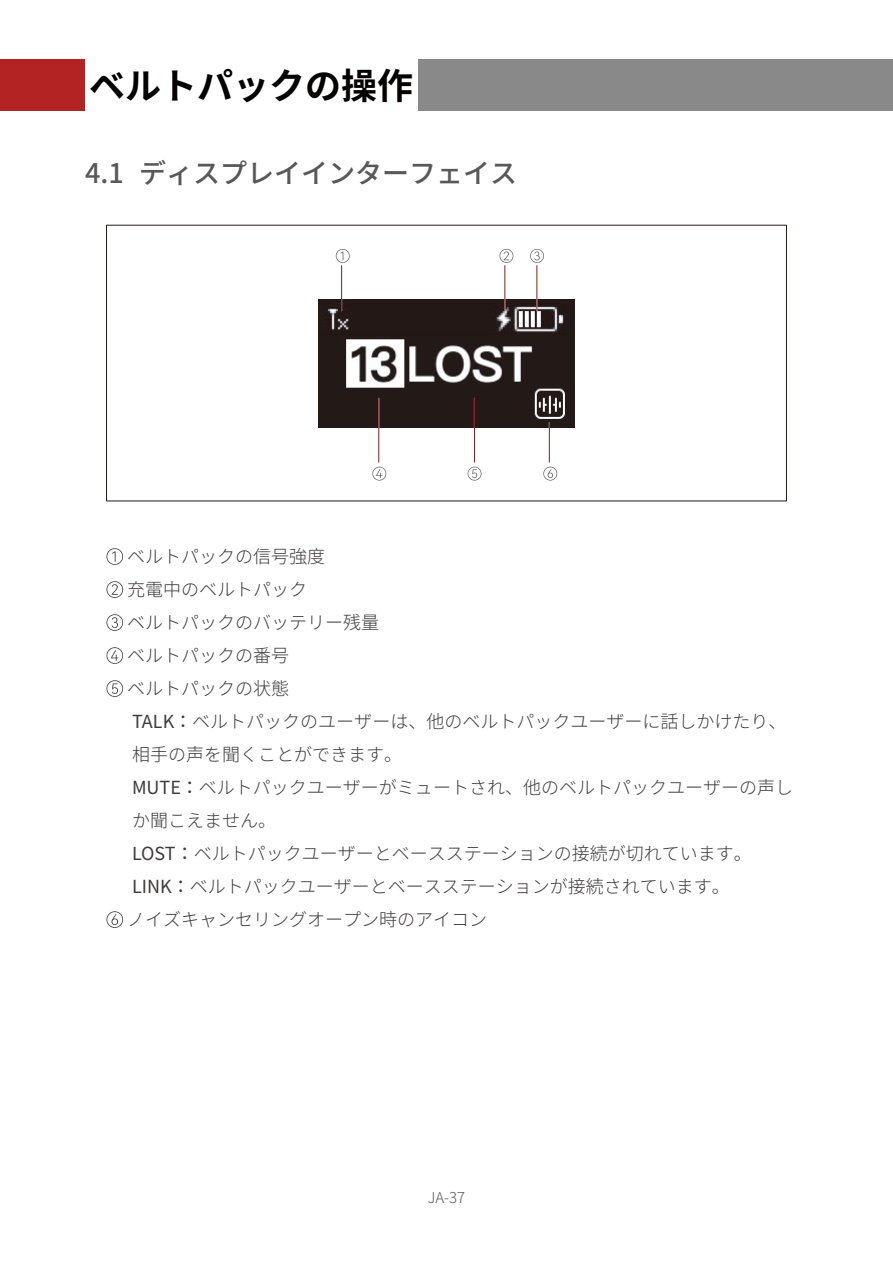
<style>
.page{position:relative;width:893px;height:1263px;background:#fff}
.page>*{position:absolute;margin:0;border:0;box-sizing:border-box;transform-origin:0 0}
.大标题副本{font:700 36px "Noto Sans JP";color:#060101}
.一级标题{font:500 27px "Noto Sans JP";color:#595857}
.t1{font:300 18px/33px "Noto Sans JP";color:#3f3b3a}
.t2{font:300 15px "Noto Sans JP";color:#595857}
.s1{font-weight:400}
</style>
<div class="page">
<div style="left:128px;top:60px;width:765px;height:51px;background:#898989"></div>
<div style="left:0;top:60px;width:85px;height:51px;background:#b42324"></div>
<div style="left:85px;top:57px;width:333px;height:56px;background:#fff"></div>
<svg style="left:336px;top:249px;width:14px;height:14px"></svg>
<svg style="left:499px;top:249px;width:14px;height:14px"></svg>
<svg style="left:530px;top:249px;width:14px;height:14px"></svg>
<svg style="left:372px;top:467px;width:14px;height:14px"></svg>
<svg style="left:468px;top:467px;width:13px;height:14px"></svg>
<svg style="left:543px;top:467px;width:14px;height:14px"></svg>
<img style="left:319px;top:300px;width:255px;height:128px">
<hr style="left:341px;top:266px;width:1px;height:45px;background:#821d21">
<hr style="left:504px;top:266px;width:1px;height:45px;background:#fff">
<hr style="left:505px;top:266px;width:1px;height:45px;background:#821d21">
<hr style="left:536px;top:266px;width:1px;height:45px;background:#fff">
<hr style="left:537px;top:266px;width:1px;height:45px;background:#821d21">
<hr style="left:378px;top:398px;width:1px;height:64px;background:#821d21">
<hr style="left:474px;top:398px;width:1px;height:64px;background:#821d21">
<hr style="left:549px;top:423px;width:1px;height:39px;background:#821d21">
<svg style="left:106px;top:548px;width:17px;height:17px"></svg>
<svg style="left:106px;top:581px;width:17px;height:17px"></svg>
<svg style="left:106px;top:614px;width:17px;height:17px"></svg>
<svg style="left:106px;top:647px;width:17px;height:17px"></svg>
<svg style="left:106px;top:680px;width:17px;height:17px"></svg>
<svg style="left:106px;top:911px;width:17px;height:17px"></svg>
<p class="大标题副本" style="left:89px;top:65px;width:325px">ベルトパックの操作</p>
<p class="一级标题" style="left:85px;top:158px;width:433px">4.1 ディスプレイインターフェイス</p>
<p class="t1" style="left:127px;top:540px;width:200px">ベルトパックの信号強度</p>
<p class="t1" style="left:127px;top:573px;width:182px">充電中のベルトパック</p>
<p class="t1" style="left:127px;top:606px;width:254px">ベルトパックのバッテリー残量</p>
<p class="t1" style="left:127px;top:639px;width:164px">ベルトパックの番号</p>
<p class="t1" style="left:127px;top:672px;width:164px">ベルトパックの状態</p>
<p class="t1" style="left:132px;top:705px;width:656px"><span class="s1">TALK：</span>ベルトパックのユーザーは、他のベルトパックユーザーに話しかけたり、相手の声を聞くことができます。</p>
<p class="t1" style="left:132px;top:771px;width:662px"><span class="s1">MUTE：</span>ベルトパックユーザーがミュートされ、他のベルトパックユーザーの声しか聞こえません。</p>
<p class="t1" style="left:132px;top:837px;width:621px"><span class="s1">LOST：</span>ベルトパックユーザーとベースステーションの接続が切れています。</p>
<p class="t1" style="left:132px;top:870px;width:599px"><span class="s1">LINK：</span>ベルトパックユーザーとベースステーションが接続されています。</p>
<p class="t1" style="left:127px;top:903px;width:362px">ノイズキャンセリングオープン時のアイコン</p>
<p class="t2" style="left:428px;top:1189px;width:39px">JA-37</p>
</div>
